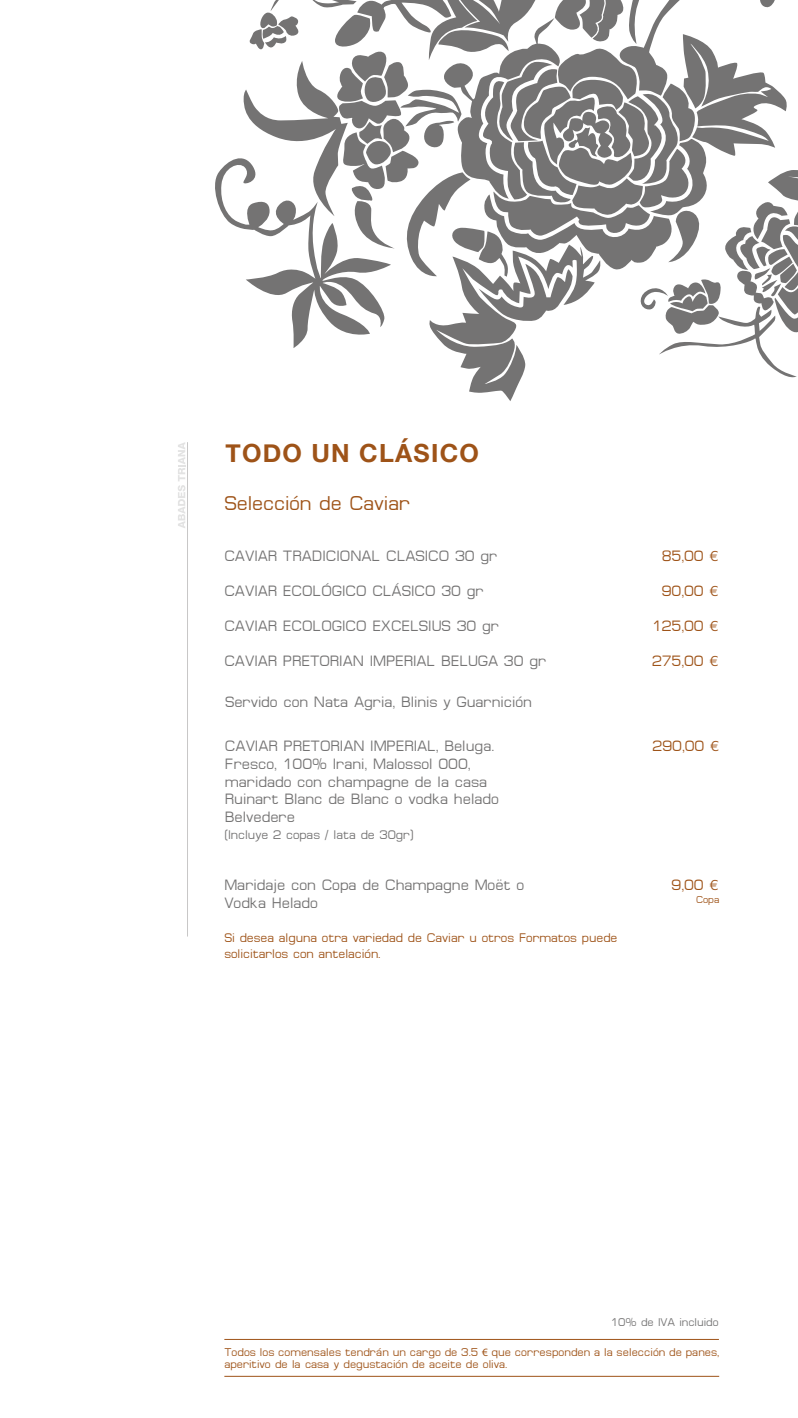
<style>
.page{position:relative;width:798px;height:1418px;background:#fff}
.page>*{position:absolute;margin:0;border:0;box-sizing:border-box;transform-origin:0 0}
.t1{font:700 25px "Helvetica Neue";letter-spacing:.05em;color:#9e5318}
.t2{font:20px "Micro FLF";color:#9e5318}
.t3{font:15px/17.6px "Micro FLF";color:#747373}
.t4{font:15px "Micro FLF";color:#9e5318}
.t5{font:12.5px/16.2px "Micro FLF";color:#9e5318}
.t6{font:12.5px "Micro FLF";color:#747373}
.t7{font:11.25px/12.5px "Micro FLF";letter-spacing:.01em;color:#9e5318}
.t8{font:11.25px "Micro FLF";color:#747373}
.t9{font:10px "Micro FLF";color:#9e5318}
.s1{font-family:"Orator Std"}
.s2{font-family:"Myriad Pro"}
</style>
<div class="page">
<svg style="left:215px;top:0;width:582px;height:401px"></svg>
<hr style="left:187px;top:442px;width:1px;height:494px;background:#c8c7c7">
<svg style="left:178px;top:442px;width:7px;height:86px"></svg>
<hr style="left:224px;top:1338px;width:494px;height:1px;background:#9e5318">
<hr style="left:224px;top:1375px;width:495px;height:1px;background:#9e5318">
<h1 class="t1" style="left:225px;top:434px;width:255px">TODO UN CLÁSICO</h1>
<h2 class="t2" style="left:224px;top:492px;width:187px">Selección de Caviar</h2>
<p class="t3" style="left:224px;top:547px;width:274px">CAVIAR TRADICIONAL CLASICO 30 gr</p>
<p class="t3" style="left:224px;top:582px;width:261px">CAVIAR ECOLÓGICO CLÁSICO 30 gr</p>
<p class="t3" style="left:224px;top:617px;width:276px">CAVIAR ECOLOGICO EXCELSIUS 30 gr</p>
<p class="t3" style="left:224px;top:652px;width:323px">CAVIAR PRETORIAN IMPERIAL BELUGA 30 gr</p>
<p class="t3" style="left:225px;top:693px;width:308px">Servido con Nata Agria, Blinis y Guarnición</p>
<p class="t3" style="left:225px;top:737px;width:275px">CAVIAR PRETORIAN IMPERIAL, Beluga.<br>Fresco, 100% Irani, Malossol 000, maridado con champagne de la casa<br>Ruinart Blanc de Blanc o vodka helado<br>Belvedere</p>
<p class="t6" style="left:225px;top:828px;width:190px">(Incluye 2 copas / lata de 30gr)</p>
<p class="t4" style="left:661px;top:548px;width:58px">85,00 <span class="s1">€</span></p>
<p class="t4" style="left:661px;top:583px;width:58px">90,00 <span class="s1">€</span></p>
<p class="t4" style="left:651px;top:618px;width:68px">125,00 <span class="s1">€</span></p>
<p class="t4" style="left:651px;top:653px;width:68px">275,00 <span class="s1">€</span></p>
<p class="t4" style="left:652px;top:737px;width:68px">290,00 <span class="s1">€</span></p>
<p class="t3" style="left:224px;top:876px;width:301px">Maridaje con Copa de Champagne Moët o<br>Vodka Helado</p>
<p class="t4" style="left:671px;top:877px;width:48px">9,00 <span class="s1">€</span></p>
<p class="t9" style="left:695px;top:894px;width:25px">Copa</p>
<p class="t5" style="left:224px;top:929px;width:394px">Si desea alguna otra variedad de Caviar u otros Formatos puede solicitarlos con antelación.</p>
<p class="t8" style="left:610px;top:1315px;width:109px">10% de IVA incluido</p>
<p class="t7" style="left:224px;top:1345px;width:496px">Todos los comensales tendrán un cargo de 3.5 <span class="s2">€</span> que corresponden a la selección de panes, aperitivo de la casa y degustación de aceite de oliva.</p>
</div>
